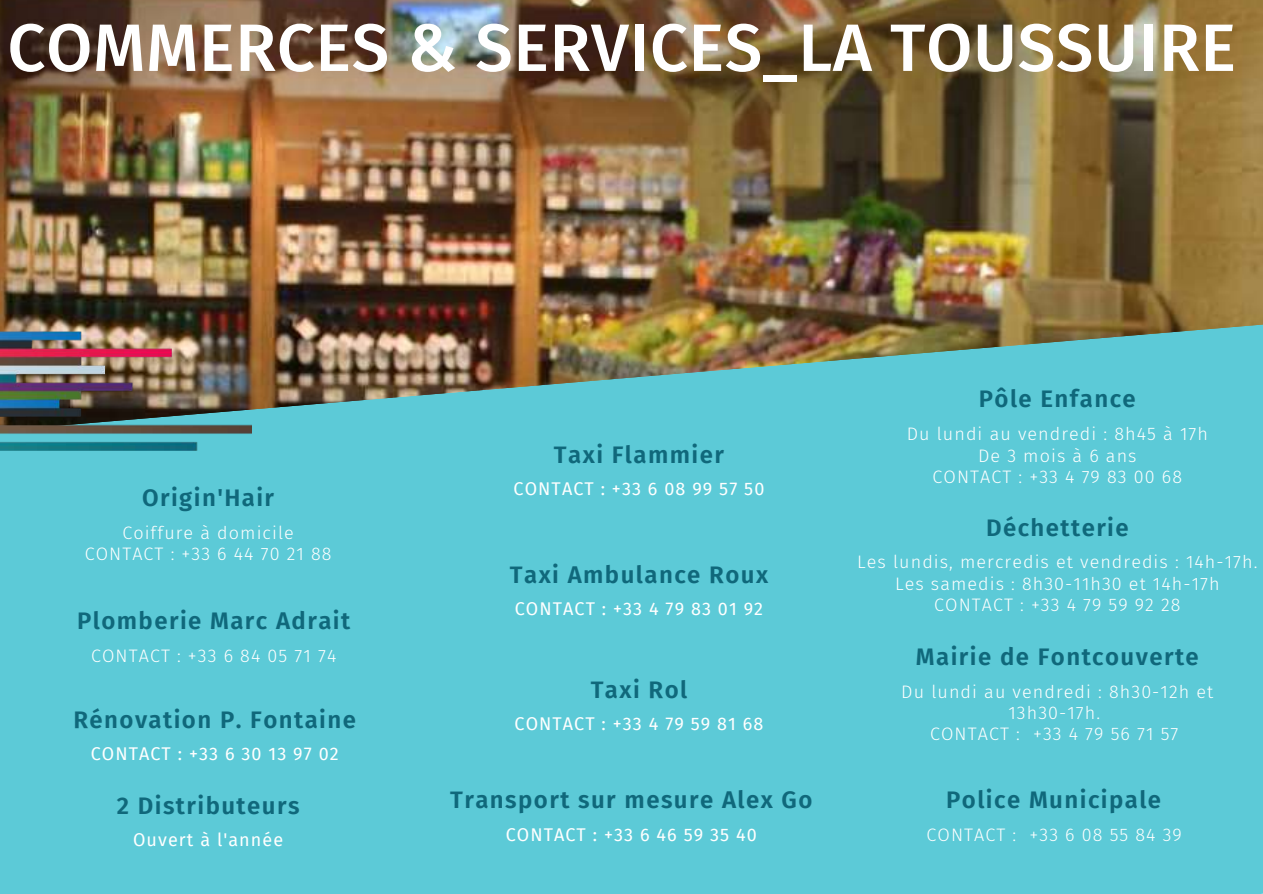
<style>
.page{position:relative;width:1263px;height:894px;background:#fff}
.page>*{position:absolute;margin:0;border:0;box-sizing:border-box;transform-origin:0 0}
.t1{font:500 66.9px "Fira Sans";letter-spacing:.01em;color:#fff}
.t2{font:600 24px "Fira Sans";letter-spacing:.06em;color:#10687b}
.t3{font:300 18px/21.3px "Fira Sans";letter-spacing:.06em;color:#fff;text-align:center}
.t4{font:18px "Fira Sans";letter-spacing:.06em;color:#fff}
</style>
<div class="page">
<img style="left:0;top:0;width:1262px;height:323px">
<div style="left:0;top:323px;width:1263px;height:570px;background:#5ccad7"></div>
<img style="left:0;top:323px;width:252px;height:135px">
<h1 class="t1" style="left:7px;top:8px;width:1230px">COMMERCES &amp; SERVICES_LA TOUSSUIRE</h1>
<h2 class="t2" style="left:142px;top:483px;width:133px">Origin'Hair</h2>
<p class="t3" style="left:85px;top:522px;width:248px">Coiffure à domicile<br>CONTACT : +33 6 44 70 21 88</p>
<h2 class="t2" style="left:77px;top:606px;width:275px">Plomberie Marc Adrait</h2>
<p class="t3" style="left:91px;top:645px;width:247px">CONTACT : +33 6 84 05 71 74</p>
<h2 class="t2" style="left:73px;top:704px;width:284px">Rénovation P. Fontaine</h2>
<p class="t4" style="left:91px;top:743px;width:250px">CONTACT : +33 6 30 13 97 02</p>
<h2 class="t2" style="left:117px;top:791px;width:184px">2 Distributeurs</h2>
<p class="t4" style="left:133px;top:829px;width:152px">Ouvert à l'année</p>
<h2 class="t2" style="left:554px;top:440px;width:172px">Taxi Flammier</h2>
<p class="t4" style="left:514px;top:478px;width:252px">CONTACT : +33 6 08 99 57 50</p>
<h2 class="t2" style="left:510px;top:560px;width:260px">Taxi Ambulance Roux</h2>
<p class="t4" style="left:515px;top:598px;width:250px">CONTACT : +33 4 79 83 01 92</p>
<h2 class="t2" style="left:591px;top:675px;width:98px">Taxi Rol</h2>
<p class="t4" style="left:514px;top:713px;width:250px">CONTACT : +33 4 79 59 81 68</p>
<h2 class="t2" style="left:450px;top:785px;width:364px">Transport sur mesure Alex Go</h2>
<p class="t4" style="left:506px;top:823px;width:253px">CONTACT : +33 6 46 59 35 40</p>
<h2 class="t2" style="left:979px;top:385px;width:158px">Pôle Enfance</h2>
<p class="t3" style="left:907px;top:423px;width:303px">Du lundi au vendredi : 8h45 à 17h<br>De 3 mois à 6 ans<br>CONTACT : +33 4 79 83 00 68</p>
<h2 class="t2" style="left:986px;top:513px;width:144px">Déchetterie</h2>
<p class="t3" style="left:857px;top:551px;width:402px">Les lundis, mercredis et vendredis : 14h-17h.<br>Les samedis : 8h30-11h30 et 14h-17h<br>CONTACT : +33 4 79 59 92 28</p>
<h2 class="t2" style="left:916px;top:642px;width:284px">Mairie de Fontcouverte</h2>
<p class="t3" style="left:901px;top:680px;width:314px">Du lundi au vendredi : 8h30-12h et<br>13h30-17h.<br>CONTACT : +33 4 79 56 71 57</p>
<h2 class="t2" style="left:946px;top:785px;width:216px">Police Municipale</h2>
<p class="t3" style="left:927px;top:823px;width:257px">CONTACT : +33 6 08 55 84 39</p>
</div>
